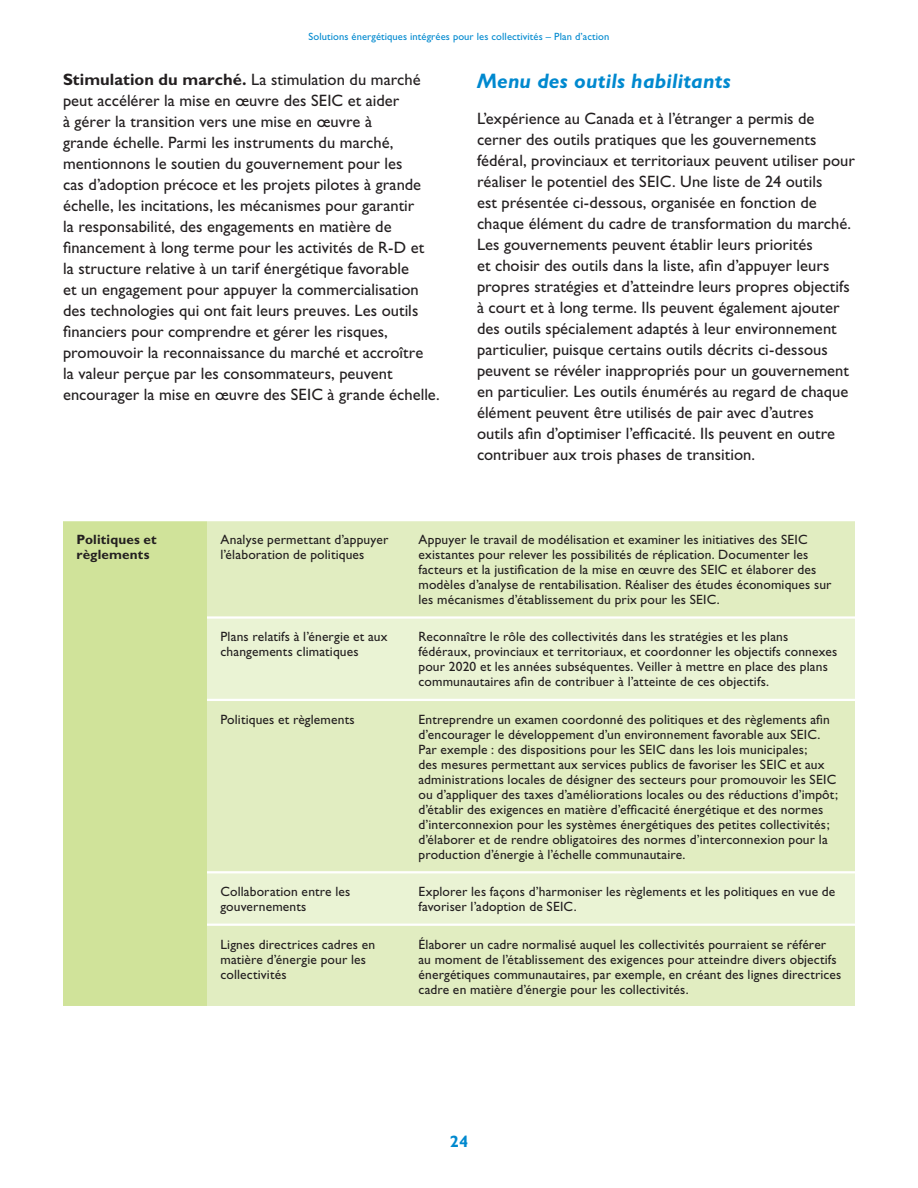
<style>
.page{position:relative;width:918px;height:1188px;background:#fff}
.page>*{position:absolute;margin:0;border:0;box-sizing:border-box;transform-origin:0 0}
.t1{font:italic 700 21px "Gill Sans";letter-spacing:.01em;color:#0089cf}
.t2{font:16.5px/21px "Gill Sans";letter-spacing:.005em;color:#231f20}
.t3{font:700 16.5px "Gill Sans";color:#0089cf}
.t4{font:13.5px/15px "Gill Sans";letter-spacing:.01em;color:#231f20}
.t5{font:700 13.5px/15px "Gill Sans";letter-spacing:.01em;color:#231f20}
.t6{font:10.5px "Gill Sans";letter-spacing:.01em;color:#0089cf}
.s1{font-weight:700}
</style>
<div class="page">
<div style="left:63px;top:520px;width:144px;height:487px;background:#d0e39a"></div>
<div style="left:207px;top:521px;width:648px;height:485px;background:#e1edc1"></div>
<svg style="left:207px;top:619px;width:648px;height:305px;background:#e4efc9"></svg>
<hr style="left:63px;top:519px;width:792px;height:2px;background:#fff">
<hr style="left:207px;top:616px;width:648px;height:3px;background:#fff">
<hr style="left:207px;top:699px;width:648px;height:2px;background:#fff">
<hr style="left:207px;top:871px;width:648px;height:2px;background:#fff">
<hr style="left:207px;top:924px;width:648px;height:2px;background:#fff">
<hr style="left:63px;top:1006px;width:792px;height:2px;background:#fff">
<p class="t6" style="left:309px;top:32px;width:302px">Solutions énergétiques intégrées pour les collectivités – Plan d’action</p>
<p class="t2" style="left:63px;top:70px;width:378px"><span class="s1">Stimulation du marché.</span> La stimulation du marché peut accélérer la mise en œuvre des SEIC et aider<br>à gérer la transition vers une mise en œuvre à<br>grande échelle. Parmi les instruments du marché, mentionnons le soutien du gouvernement pour les<br>cas d’adoption précoce et les projets pilotes à grande échelle, les incitations, les mécanismes pour garantir<br>la responsabilité, des engagements en matière de financement à long terme pour les activités de R-D et<br>la structure relative à un tarif énergétique favorable<br>et un engagement pour appuyer la commercialisation des technologies qui ont fait leurs preuves. Les outils financiers pour comprendre et gérer les risques, promouvoir la reconnaissance du marché et accroître<br>la valeur perçue par les consommateurs, peuvent encourager la mise en œuvre des SEIC à grande échelle.</p>
<h1 class="t1" style="left:477px;top:74px;width:255px">Menu des outils habilitants</h1>
<p class="t2" style="left:477px;top:110px;width:379px">L’expérience au Canada et à l’étranger a permis de cerner des outils pratiques que les gouvernements fédéral, provinciaux et territoriaux peuvent utiliser pour réaliser le potentiel des SEIC. Une liste de 24 outils<br>est présentée ci-dessous, organisée en fonction de chaque élément du cadre de transformation du marché.<br>Les gouvernements peuvent établir leurs priorités<br>et choisir des outils dans la liste, afin d’appuyer leurs propres stratégies et d’atteindre leurs propres objectifs à court et à long terme. Ils peuvent également ajouter des outils spécialement adaptés à leur environnement particulier, puisque certains outils décrits ci-dessous peuvent se révéler inappropriés pour un gouvernement en particulier. Les outils énumérés au regard de chaque élément peuvent être utilisés de pair avec d’autres<br>outils afin d’optimiser l’efficacité. Ils peuvent en outre contribuer aux trois phases de transition.</p>
<p class="t5" style="left:76px;top:533px;width:82px">Politiques et règlements</p>
<p class="t4" style="left:221px;top:533px;width:169px">Analyse permettant d’appuyer l’élaboration de politiques</p>
<p class="t4" style="left:419px;top:533px;width:415px">Appuyer le travail de modélisation et examiner les initiatives des SEIC existantes pour relever les possibilités de réplication. Documenter les facteurs et la justification de la mise en œuvre des SEIC et élaborer des modèles d’analyse de rentabilisation. Réaliser des études économiques sur les mécanismes d’établissement du prix pour les SEIC.</p>
<p class="t4" style="left:221px;top:631px;width:169px">Plans relatifs à l’énergie et aux changements climatiques</p>
<p class="t4" style="left:419px;top:631px;width:420px">Reconnaître le rôle des collectivités dans les stratégies et les plans fédéraux, provinciaux et territoriaux, et coordonner les objectifs connexes pour 2020 et les années subséquentes. Veiller à mettre en place des plans communautaires afin de contribuer à l’atteinte de ces objectifs.</p>
<p class="t4" style="left:221px;top:713px;width:136px">Politiques et règlements</p>
<p class="t4" style="left:418px;top:713px;width:421px">Entreprendre un examen coordonné des politiques et des règlements afin d’encourager le développement d’un environnement favorable aux SEIC.<br>Par exemple : des dispositions pour les SEIC dans les lois municipales;<br>des mesures permettant aux services publics de favoriser les SEIC et aux administrations locales de désigner des secteurs pour promouvoir les SEIC ou d’appliquer des taxes d’améliorations locales ou des réductions d’impôt; d’établir des exigences en matière d’efficacité énergétique et des normes d’interconnexion pour les systèmes énergétiques des petites collectivités; d’élaborer et de rendre obligatoires des normes d’interconnexion pour la production d’énergie à l’échelle communautaire.</p>
<p class="t4" style="left:221px;top:886px;width:131px">Collaboration entre les gouvernements</p>
<p class="t4" style="left:419px;top:886px;width:418px">Explorer les façons d’harmoniser les règlements et les politiques en vue de favoriser l’adoption de SEIC.</p>
<p class="t4" style="left:221px;top:938px;width:156px">Lignes directrices cadres en matière d’énergie pour les collectivités</p>
<p class="t4" style="left:419px;top:938px;width:424px">Élaborer un cadre normalisé auquel les collectivités pourraient se référer au moment de l’établissement des exigences pour atteindre divers objectifs énergétiques communautaires, par exemple, en créant des lignes directrices cadre en matière d’énergie pour les collectivités.</p>
<p class="t3" style="left:450px;top:1135px;width:20px">24</p>
</div>
